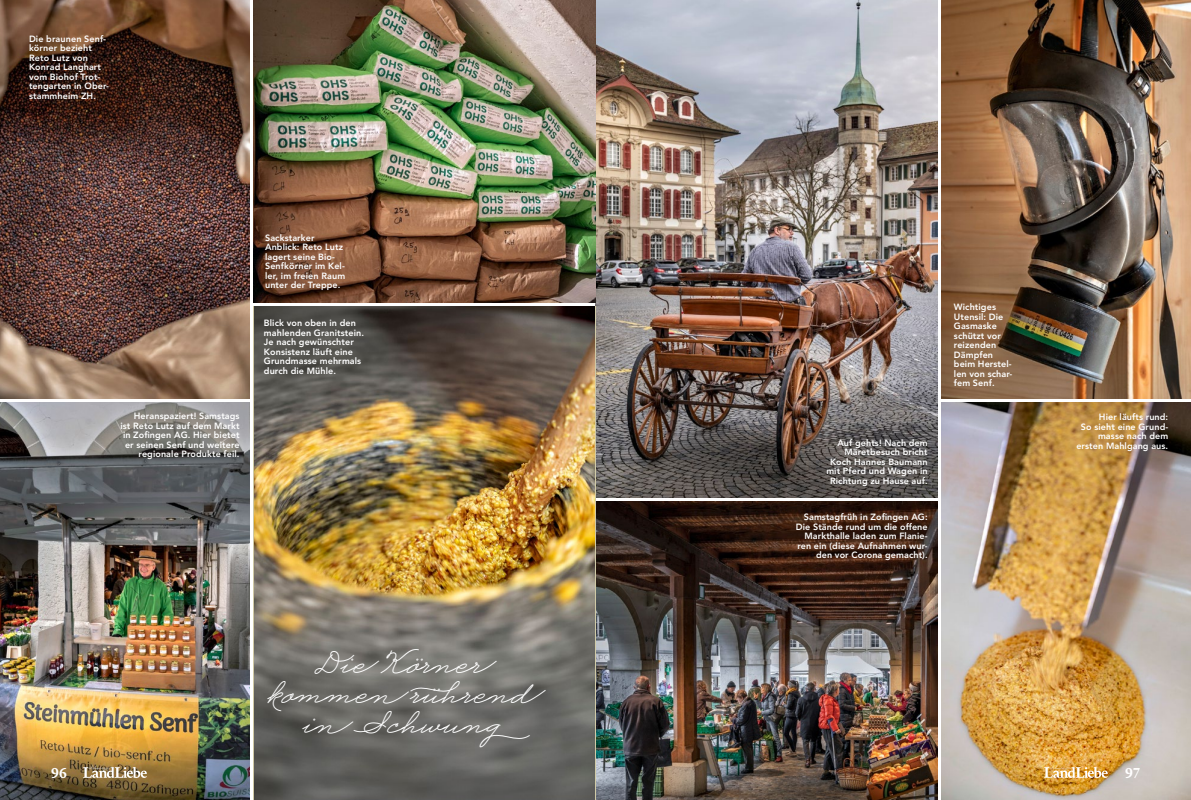
<style>
.page{position:relative;width:1191px;height:800px;background:#fff}
.page>*{position:absolute;margin:0;border:0;box-sizing:border-box;transform-origin:0 0}
._150_Zitat_30_BPenBo{font:700 30px "Business Penmanship";color:#fff}
.t1{font:700 14px "Novel Pro";color:#fff}
._624_Leg_BU_9_AvHeav{font:800 9px/9.5px "Avenir LT Std";letter-spacing:.01em;color:#fff}
._621_Leg_BU_9_AvHeav{font:800 9px/9.5px "Avenir LT Std";letter-spacing:.01em;color:#fff;text-align:right}
</style>
<div class="page">
<img style="left:595px;top:0;width:342px;height:497px">
<img style="left:941px;top:402px;width:250px;height:397px">
<img style="left:595px;top:501px;width:342px;height:298px">
<img style="left:941px;top:0;width:250px;height:398px">
<img style="left:254px;top:306px;width:340px;height:493px">
<img style="left:0;top:402px;width:249px;height:397px">
<img style="left:253px;top:0;width:342px;height:302px">
<img style="left:0;top:0;width:249px;height:398px">
<svg style="left:83px;top:765px;width:64px;height:12px"></svg>
<svg style="left:1044px;top:765px;width:63px;height:12px"></svg>
<p class="_624_Leg_BU_9_AvHeav" style="left:29px;top:34px;width:81px">Die braunen Senf&shy;körner bezieht<br>Reto Lutz von<br>Konrad Langhart vom Biohof Trot&shy;tengarten in Ober&shy;stammheim ZH.</p>
<p class="_624_Leg_BU_9_AvHeav" style="left:120px;top:411px;width:121px;text-align:right">Heranspaziert! Samstags<br>ist Reto Lutz auf dem Markt in Zofingen AG. Hier bietet er seinen Senf und weitere regionale Produkte feil.</p>
<p class="_624_Leg_BU_9_AvHeav" style="left:265px;top:233px;width:82px">Sackstarker<br>Anblick: Reto Lutz lagert seine Bio-<br>Senfkörner im Kel&shy;ler, im freien Raum unter der Treppe.</p>
<p class="_624_Leg_BU_9_AvHeav" style="left:264px;top:318px;width:102px">Blick von oben in den mahlenden Granitstein.<br>Je nach gewünschter<br>Konsistenz läuft eine<br>Grundmasse mehrmals durch die Mühle.</p>
<p class="_150_Zitat_30_BPenBo" style="left:315px;top:644px;width:177px">Die Körner</p>
<p class="_150_Zitat_30_BPenBo" style="left:269px;top:674px;width:269px">kommen rührend</p>
<p class="_150_Zitat_30_BPenBo" style="left:304px;top:704px;width:235px">in Schwung</p>
<p class="_621_Leg_BU_9_AvHeav" style="left:826px;top:438px;width:103px">Auf gehts! Nach dem<br>Märetbesuch bricht<br>Koch Hannes Baumann mit Pferd und Wagen in<br>Richtung zu Hause auf.</p>
<p class="_621_Leg_BU_9_AvHeav" style="left:796px;top:512px;width:133px">Samstagfrüh in Zofingen AG:<br>Die Stände rund um die offene<br>Markthalle laden zum Flanie&shy;ren ein (diese Aufnahmen wur&shy;den vor Corona gemacht).</p>
<p class="_624_Leg_BU_9_AvHeav" style="left:954px;top:302px;width:60px">Wichtiges<br>Utensil: Die<br>Gasmaske schützt vor reizenden<br>Dämpfen beim Herstel&shy;len von schar&shy;fem Senf.</p>
<p class="_621_Leg_BU_9_AvHeav" style="left:1076px;top:412px;width:93px">Hier läufts rund:<br>So sieht eine Grund&shy;masse nach dem ersten Mahlgang aus.</p>
<h2 class="t1" style="left:51px;top:761px;width:17px">96</h2>
<h2 class="t1" style="left:1125px;top:761px;width:17px">97</h2>
</div>
